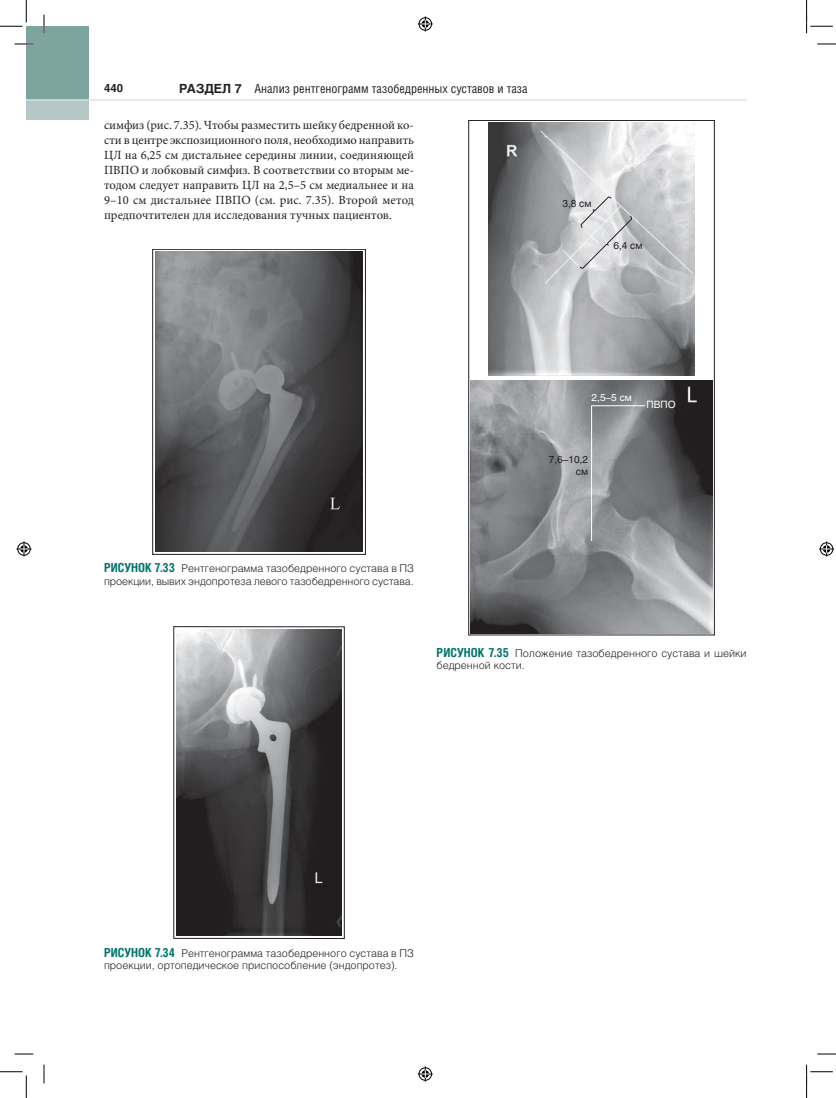
<style>
.page{position:relative;width:836px;height:1098px;background:#fff}
.page>*{position:absolute;margin:0;border:0;box-sizing:border-box;transform-origin:0 0}
.txt{font:12.5px/15px "Minion Pro";color:#231f20;text-align:justify}
.t1{font:12.5px "Helios Cond";color:#231f20}
.t2{font:700 11.25px "Helios";color:#231f20}
.Risunok{font:300 10.62px/12.5px "Helios";color:#231f20}
.t3{font:10px/12px "Helios";color:#231f20;text-align:right}
.t4{font:10px "Helios";color:#fff}
.s1{font-family:"Helios";font-weight:700}
.s2{font-family:"Helios Cond";font-weight:700;font-size:12.5px;color:#00746b}
</style>
<div class="page">
<div style="left:26px;top:26px;width:63px;height:93px;background:#7ea49f"></div>
<div style="left:26px;top:99px;width:63px;height:20px;background:#b5c8c6"></div>
<hr style="left:26px;top:99px;width:720px;height:2px;background:#d6dfde">
<img style="left:155px;top:252px;width:207px;height:300px">
<div style="left:152px;top:249px;width:213px;height:306px;border:1px solid #231f20"></div>
<img style="left:176px;top:629px;width:165px;height:306px">
<div style="left:173px;top:626px;width:171px;height:313px;border:1px solid #231f20"></div>
<div style="left:468px;top:120px;width:246px;height:515px;border:1px solid #231f20"></div>
<img style="left:488px;top:122px;width:206px;height:253px">
<svg style="left:579px;top:195px;width:53px;height:75px"></svg>
<img style="left:470px;top:380px;width:242px;height:253px">
<hr style="left:591px;top:405px;width:53px;height:1px;background:#fff">
<hr style="left:591px;top:406px;width:1px;height:135px;background:#fff">
<svg style="left:15px;top:43px;width:18px;height:2px"></svg>
<svg style="left:817px;top:43px;width:18px;height:2px"></svg>
<svg style="left:15px;top:1053px;width:18px;height:2px"></svg>
<svg style="left:817px;top:1053px;width:18px;height:2px"></svg>
<svg style="left:43px;top:15px;width:2px;height:18px"></svg>
<svg style="left:43px;top:1064px;width:2px;height:19px"></svg>
<svg style="left:0;top:0;width:27px;height:27px"></svg>
<svg style="left:0;top:1071px;width:27px;height:27px"></svg>
<svg style="left:806px;top:0;width:26px;height:33px"></svg>
<svg style="left:806px;top:1064px;width:26px;height:34px"></svg>
<svg style="left:417px;top:16px;width:15px;height:15px"></svg>
<svg style="left:417px;top:1066px;width:15px;height:15px"></svg>
<svg style="left:16px;top:541px;width:15px;height:15px"></svg>
<svg style="left:819px;top:541px;width:14px;height:15px"></svg>
<p class="t2" style="left:104px;top:82px;width:20px">440</p>
<p class="t1" style="left:179px;top:81px;width:350px"><span class="s1">РАЗДЕЛ 7</span> Анализ рентгенограмм тазобедренных суставов и таза</p>
<p class="txt" style="left:104px;top:118px;width:311px">симфиз (рис. 7.35). Чтобы разместить шейку бедренной ко‑ сти в центре экспозиционного поля, необходимо направить ЦЛ на 6,25 см дистальнее середины линии, соединяющей ПВПО и лобковый симфиз. В соответствии со вторым ме‑ тодом следует направить ЦЛ на 2,5–5 см медиальнее и на 9–10 см дистальнее ПВПО (см. рис. 7.35). Второй метод предпочтителен для исследования тучных пациентов.</p>
<p class="t3" style="left:562px;top:198px;width:30px">3,8 см</p>
<p class="t3" style="left:613px;top:239px;width:30px">6,4 см</p>
<p class="Risunok" style="left:104px;top:562px;width:311px"><span class="s2">РИСУНОК 7.33</span> Рентгенограмма тазобедренного сустава в ПЗ проекции, вывих эндопротеза левого тазобедренного сустава.</p>
<p class="t4" style="left:591px;top:391px;width:42px">2,5–5 см</p>
<p class="t4" style="left:646px;top:399px;width:31px">ПВПО</p>
<p class="t3" style="left:548px;top:453px;width:41px">7,6–10,2 см</p>
<p class="Risunok" style="left:436px;top:646px;width:311px"><span class="s2">РИСУНОК 7.35</span> Положение тазобедренного сустава и шейки бедренной кости.</p>
<p class="Risunok" style="left:104px;top:946px;width:311px"><span class="s2">РИСУНОК 7.34</span> Рентгенограмма тазобедренного сустава в ПЗ проекции, ортопедическое приспособление (эндопротез).</p>
</div>
